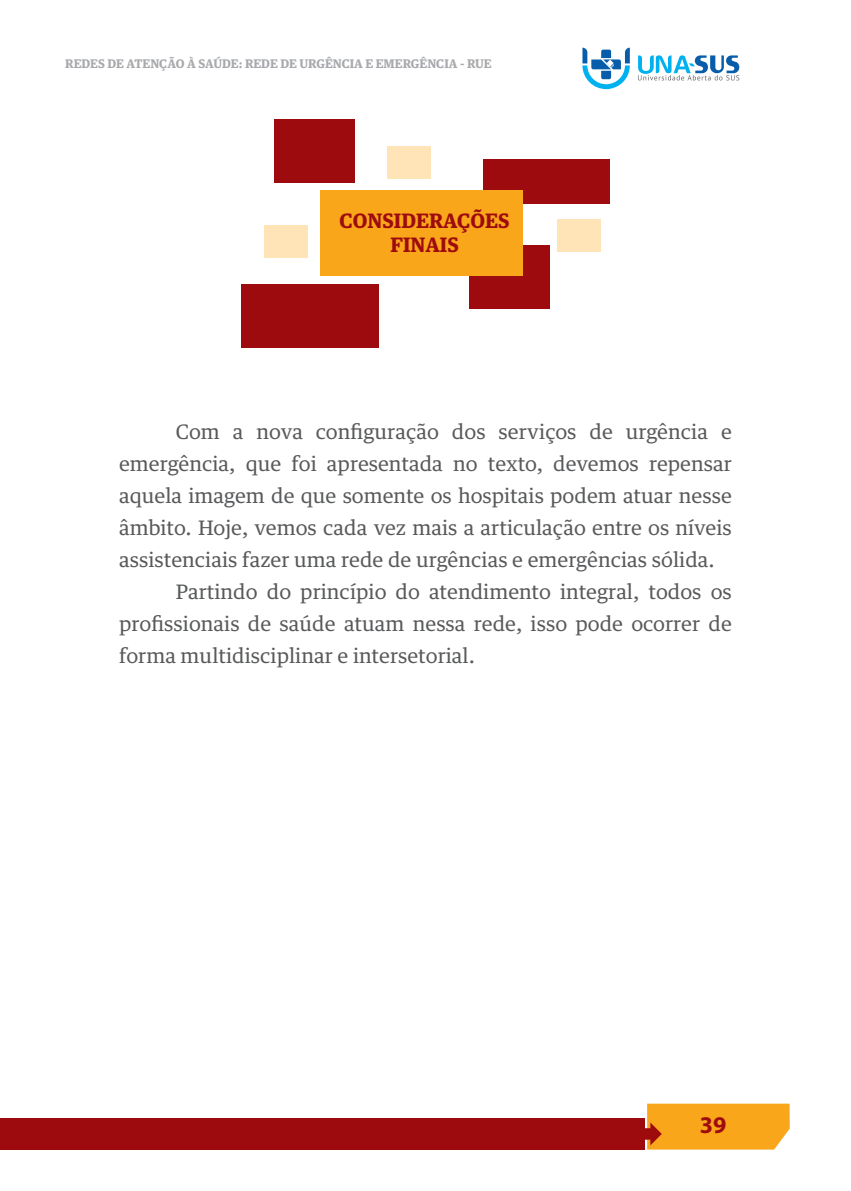
<style>
.page{position:relative;width:851px;height:1191px;background:#fff}
.page>*{position:absolute;margin:0;border:0;box-sizing:border-box;transform-origin:0 0}
.t1{font:700 24px "Myriad Pro";color:#9e0b0f}
.t2{font:20px "Guardian Text Egyp";color:#58595b}
.t3{font:700 20px/24px "Guardian Text Egyp";color:#9e0b0f;text-align:center}
.t4{font:700 12px "Guardian Text Egyp";color:#a7a9ac}
</style>
<div class="page">
<div style="left:0;top:1118px;width:644px;height:31px;background:#9e0b0f"></div>
<svg style="left:644px;top:1103px;width:145px;height:46px;background:#f6a524"></svg>
<svg style="left:582px;top:48px;width:47px;height:41px"></svg>
<svg style="left:638px;top:55px;width:101px;height:25px"></svg>
<div style="left:483px;top:159px;width:126px;height:44px;background:#9e0b0f"></div>
<div style="left:469px;top:245px;width:80px;height:64px;background:#9e0b0f"></div>
<div style="left:274px;top:119px;width:80px;height:64px;background:#9e0b0f"></div>
<div style="left:387px;top:147px;width:44px;height:32px;background:#ffe4b8"></div>
<div style="left:264px;top:225px;width:44px;height:33px;background:#ffe4b8"></div>
<div style="left:557px;top:220px;width:44px;height:32px;background:#ffe4b8"></div>
<div style="left:241px;top:284px;width:138px;height:63px;background:#9e0b0f"></div>
<div style="left:320px;top:190px;width:203px;height:85px;background:#f9a61a"></div>
<p class="t4" style="left:65px;top:54px;width:428px">REDES DE ATENÇÃO À SAÚDE: REDE DE URGÊNCIA E EMERGÊNCIA - RUE</p>
<p class="t3" style="left:339px;top:207px;width:171px">CONSIDERAÇÕES<br>FINAIS</p>
<p class="t2" style="left:176px;top:415px;width:557px">Com a nova configuração dos serviços de urgência e</p>
<p class="t2" style="left:119px;top:447px;width:614px">emergência, que foi apresentada no texto, devemos repensar</p>
<p class="t2" style="left:119px;top:479px;width:614px">aquela imagem de que somente os hospitais podem atuar nesse</p>
<p class="t2" style="left:119px;top:511px;width:614px">âmbito. Hoje, vemos cada vez mais a articulação entre os níveis</p>
<p class="t2" style="left:119px;top:543px;width:597px">assistenciais fazer uma rede de urgências e emergências sólida.</p>
<p class="t2" style="left:176px;top:575px;width:557px">Partindo do princípio do atendimento integral, todos os</p>
<p class="t2" style="left:119px;top:607px;width:614px">profissionais de saúde atuam nessa rede, isso pode ocorrer de</p>
<p class="t2" style="left:119px;top:639px;width:357px">forma multidisciplinar e intersetorial.</p>
<p class="t1" style="left:699px;top:1109px;width:28px">39</p>
</div>
